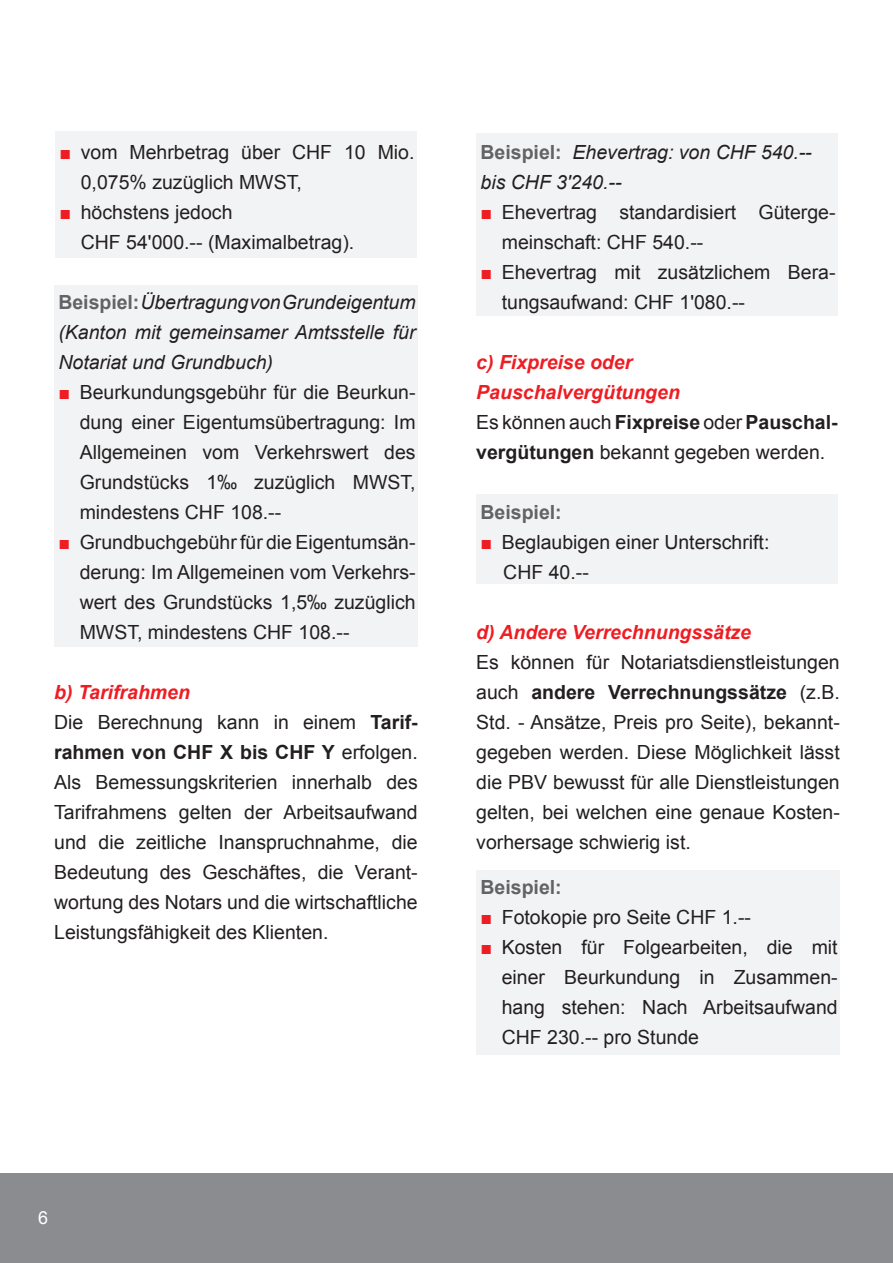
<style>
.page{position:relative;width:893px;height:1263px;background:#fff}
.page>*{position:absolute;margin:0;border:0;box-sizing:border-box;transform-origin:0 0}
.texte_normal{font:19.5px/30px "Arial";color:#231f20;text-align:justify}
.texte_normal-2{font:italic 19.5px/30px "Arial";color:#231f20}
.a__b{font:italic 700 19.5px/30px "Arial";color:#ee1d23}
.texte_normal-3{font:700 19.5px "Arial";color:#636366}
.t1{font:18px "Arial";color:#fff}
.s1{color:#ee1d23}
.s2{font-weight:700;font-style:normal;color:#636366}
.s3{font-weight:700}
</style>
<div class="page">
<div style="left:0;top:1174px;width:893px;height:89px;background:#8a8c8f"></div>
<div style="left:54px;top:285px;width:364px;height:361px;background:#f2f3f4"></div>
<div style="left:55px;top:132px;width:362px;height:126px;background:#f2f3f4"></div>
<div style="left:476px;top:134px;width:362px;height:182px;background:#f2f3f4"></div>
<div style="left:476px;top:495px;width:362px;height:89px;background:#f2f3f4"></div>
<div style="left:476px;top:870px;width:364px;height:184px;background:#f2f3f4"></div>
<p class="texte_normal" style="left:81px;top:137px;width:335px;text-indent:-21px"><span class="s1">■</span> vom Mehrbetrag über CHF 10 Mio.<br>0,075% zuzüglich MWST,</p>
<p class="texte_normal" style="left:81px;top:197px;width:275px;text-indent:-21px"><span class="s1">■</span> höchstens jedoch<br>CHF 54'000.-- (Maximalbetrag).</p>
<p class="texte_normal-2" style="left:58px;top:287px;width:359px"><span class="s2">Beispiel:</span> Übertragung von Grundeigentum</p>
<p class="texte_normal-2" style="left:58px;top:317px;width:359px">(Kanton mit gemeinsamer Amtsstelle für<br>Notariat und Grundbuch)</p>
<p class="texte_normal" style="left:80px;top:377px;width:337px;text-indent:-21px"><span class="s1">■</span> Beurkundungsgebühr für die Beurkun&shy;dung einer Eigentumsübertragung: Im Allgemeinen vom Verkehrswert des Grundstücks 1‰ zuzüglich MWST, mindestens CHF 108.--</p>
<p class="texte_normal" style="left:80px;top:527px;width:337px;text-indent:-21px"><span class="s1">■</span> Grundbuchgebühr für die Eigentumsän&shy;derung: Im Allgemeinen vom Verkehrs&shy;wert des Grundstücks 1,5‰ zuzüglich MWST, mindestens CHF 108.--</p>
<p class="a__b" style="left:54px;top:678px;width:137px">b) Tarifrahmen</p>
<p class="texte_normal" style="left:54px;top:707px;width:365px">Die Berechnung kann in einem <span class="s3">Tarif&shy;rahmen von CHF X bis CHF Y</span> erfolgen.<br>Als Bemessungskriterien innerhalb des Tarifrahmens gelten der Arbeitsaufwand und die zeitliche Inanspruchnahme, die Bedeutung des Geschäftes, die Verant&shy;wortung des Notars und die wirtschaftliche Leistungsfähigkeit des Klienten.</p>
<p class="texte_normal-2" style="left:480px;top:137px;width:333px"><span class="s2">Beispiel:</span> Ehevertrag: von CHF 540.--</p>
<p class="texte_normal-2" style="left:480px;top:167px;width:142px">bis CHF 3'240.--</p>
<p class="texte_normal" style="left:502px;top:197px;width:335px;text-indent:-21px"><span class="s1">■</span> Ehevertrag standardisiert Güterge&shy;meinschaft: CHF 540.--</p>
<p class="texte_normal" style="left:502px;top:257px;width:335px;text-indent:-21px"><span class="s1">■</span> Ehevertrag mit zusätzlichem Bera&shy;tungsaufwand: CHF 1'080.--</p>
<p class="a__b" style="left:476px;top:348px;width:205px">c) Fixpreise oder<br>Pauschalvergütungen</p>
<p class="texte_normal" style="left:476px;top:407px;width:363px">Es können auch <span class="s3">Fixpreise</span> oder <span class="s3">Pauschal&shy;vergütungen</span> bekannt gegeben werden.</p>
<p class="texte_normal-3" style="left:480px;top:499px;width:83px">Beispiel:</p>
<p class="texte_normal" style="left:480px;top:527px;width:290px"><span class="s1">■</span> Beglaubigen einer Unterschrift:</p>
<p class="texte_normal" style="left:503px;top:557px;width:87px">CHF 40.--</p>
<p class="a__b" style="left:476px;top:618px;width:276px">d) Andere Verrechnungssätze</p>
<p class="texte_normal" style="left:476px;top:647px;width:365px">Es können für Notariatsdienstleistungen auch <span class="s3">andere Verrechnungssätze</span> (z.B.<br>Std. - Ansätze, Preis pro Seite), bekannt&shy;gegeben werden. Diese Möglichkeit lässt die PBV bewusst für alle Dienstleistungen gelten, bei welchen eine genaue Kosten&shy;vorhersage schwierig ist.</p>
<p class="texte_normal-3" style="left:480px;top:874px;width:83px">Beispiel:</p>
<p class="texte_normal" style="left:480px;top:902px;width:272px"><span class="s1">■</span> Fotokopie pro Seite CHF 1.--</p>
<p class="texte_normal" style="left:502px;top:932px;width:337px;text-indent:-21px"><span class="s1">■</span> Kosten für Folgearbeiten, die mit einer Beurkundung in Zusammen&shy;hang stehen: Nach Arbeitsaufwand CHF 230.-- pro Stunde</p>
<p class="t1" style="left:38px;top:1206px;width:12px">6</p>
</div>
